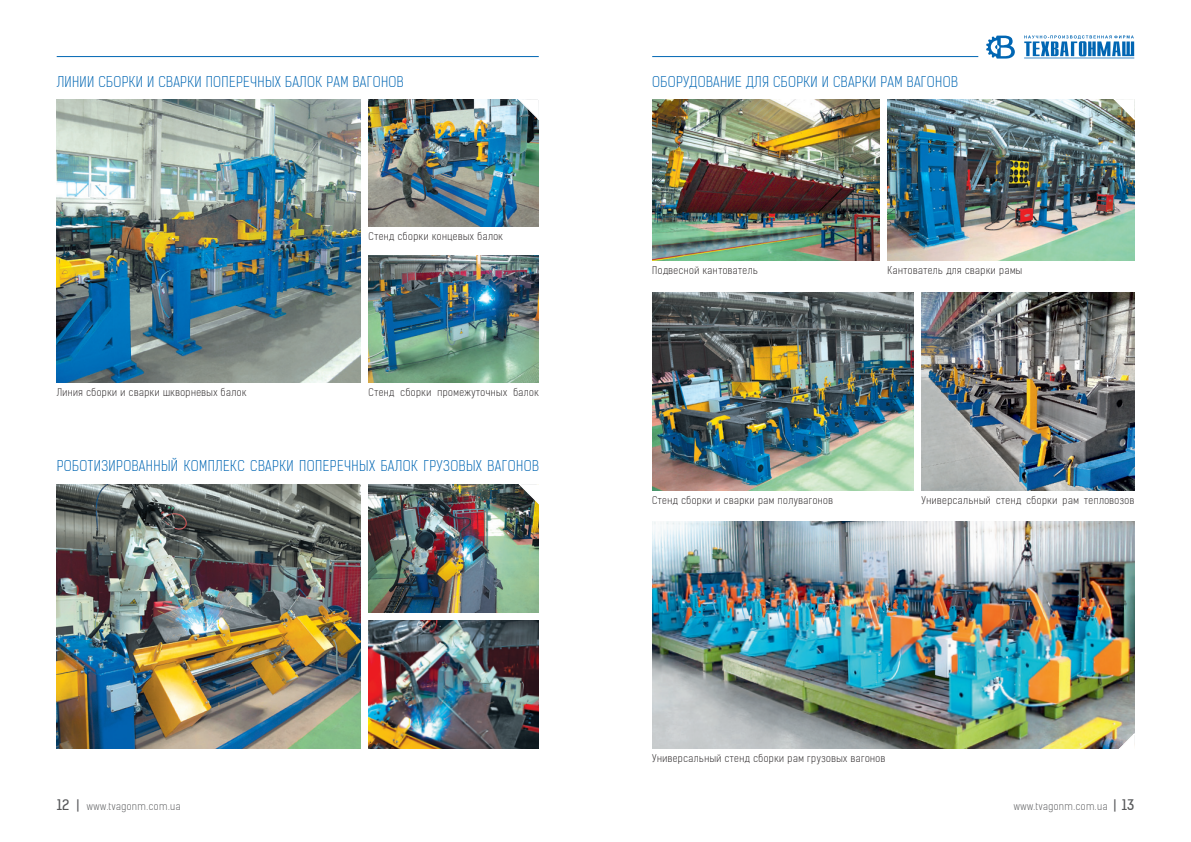
<style>
.page{position:relative;width:1191px;height:842px;background:#fff}
.page>*{position:absolute;margin:0;border:0;box-sizing:border-box;transform-origin:0 0}
.t1{font:14px "Kelson Sans Light RU";letter-spacing:.025em;color:#0166b3}
.t2{font:10px "Kelson Sans Light RU";letter-spacing:.05em;color:#231f20}
.t3{font:10px "Kelson Sans Light RU";letter-spacing:.05em;color:#57585a}
.s1{font-family:"Kelson Sans Regular RU";font-size:14px}
</style>
<div class="page">
<svg style="left:1024px;top:35px;width:110px;height:23px"></svg>
<svg style="left:986px;top:36px;width:29px;height:23px"></svg>
<img style="left:369px;top:99px;width:170px;height:128px">
<img style="left:369px;top:255px;width:170px;height:128px">
<img style="left:369px;top:485px;width:170px;height:127px">
<img style="left:369px;top:621px;width:170px;height:127px">
<img style="left:57px;top:99px;width:303px;height:284px">
<svg style="left:518px;top:484px;width:21px;height:23px"></svg>
<svg style="left:517px;top:99px;width:22px;height:23px"></svg>
<hr style="left:652px;top:56px;width:326px;height:1px;background:#0166b3">
<hr style="left:57px;top:56px;width:482px;height:1px;background:#0166b3">
<img style="left:57px;top:485px;width:303px;height:263px">
<img style="left:887px;top:99px;width:247px;height:162px">
<img style="left:652px;top:99px;width:227px;height:162px">
<img style="left:652px;top:522px;width:482px;height:226px">
<img style="left:652px;top:292px;width:261px;height:198px">
<img style="left:921px;top:292px;width:213px;height:198px">
<svg style="left:1112px;top:99px;width:23px;height:23px"></svg>
<svg style="left:1112px;top:732px;width:23px;height:17px"></svg>
<h1 class="t1" style="left:57px;top:73px;width:348px">ЛИНИИ СБОРКИ И СВАРКИ ПОПЕРЕЧНЫХ БАЛОК РАМ ВАГОНОВ</h1>
<p class="t2" style="left:369px;top:230px;width:136px">Стенд сборки концевых балок</p>
<p class="t2" style="left:57px;top:386px;width:191px">Линия сборки и сварки шкворневых балок</p>
<p class="t2" style="left:369px;top:386px;width:172px">Стенд сборки промежуточных балок</p>
<h1 class="t1" style="left:57px;top:458px;width:484px">РОБОТИЗИРОВАННЫЙ КОМПЛЕКС СВАРКИ ПОПЕРЕЧНЫХ БАЛОК ГРУЗОВЫХ ВАГОНОВ</h1>
<h1 class="t1" style="left:652px;top:73px;width:307px">ОБОРУДОВАНИЕ ДЛЯ СБОРКИ И СВАРКИ РАМ ВАГОНОВ</h1>
<p class="t2" style="left:652px;top:264px;width:107px">Подвесной кантователь</p>
<p class="t2" style="left:887px;top:264px;width:136px">Кантователь для сварки рамы</p>
<p class="t2" style="left:652px;top:494px;width:182px">Стенд сборки и сварки рам полувагонов</p>
<p class="t2" style="left:921px;top:494px;width:214px">Универсальный стенд сборки рам тепловозов</p>
<p class="t2" style="left:652px;top:752px;width:235px">Универсальный стенд сборки рам грузовых вагонов</p>
<p class="t3" style="left:57px;top:800px;width:125px"><span class="s1">12 |</span> www.tvagonm.com.ua</p>
<p class="t3" style="left:1014px;top:800px;width:122px">www.tvagonm.com.ua <span class="s1">| 13</span></p>
</div>
